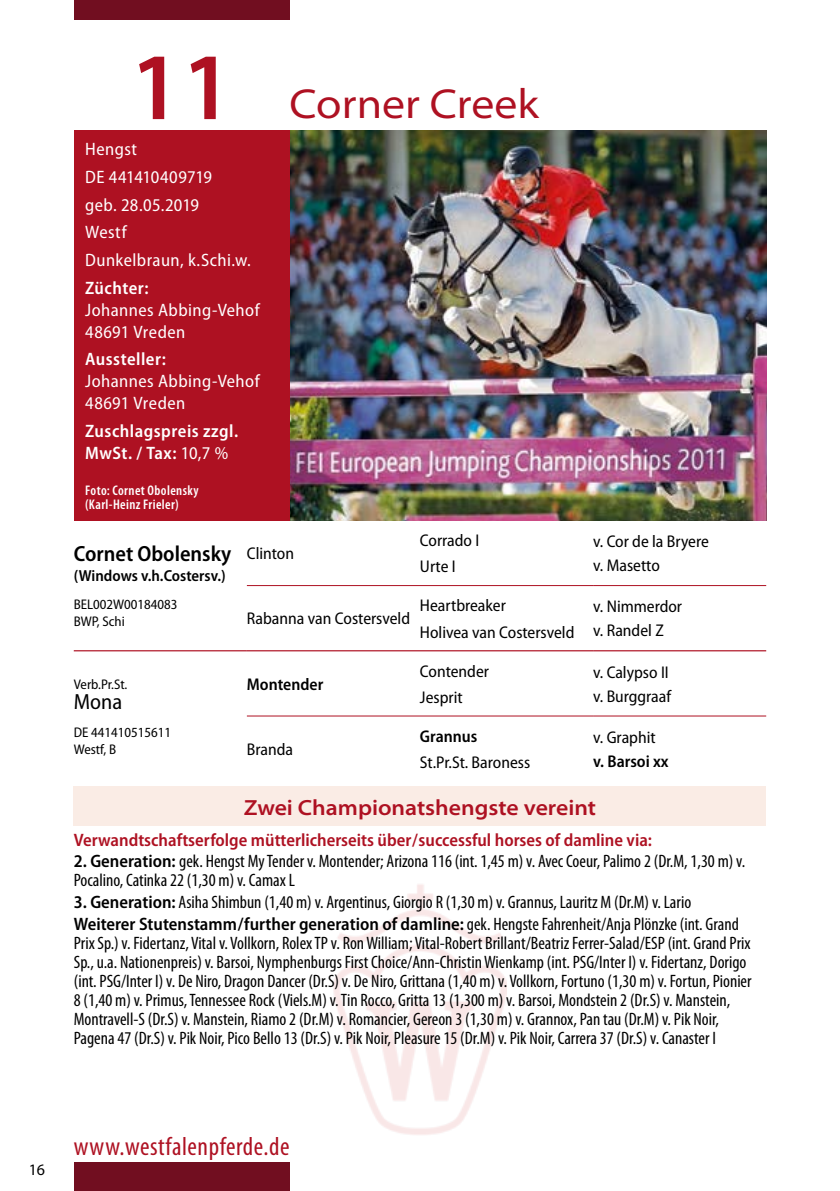
<style>
.page{position:relative;width:840px;height:1191px;background:#fff}
.page>*{position:absolute;margin:0;border:0;box-sizing:border-box;transform-origin:0 0}
.t1{font:600 96px "Myriad Pro";color:#ae1122}
.t2{font:semi-expanded 42px "Myriad Pro";color:#ae1122}
.t3{font:condensed 26px "Myriad Pro";letter-spacing:.02em;color:#ae1122}
.t4{font:600 semi-expanded 22px "Myriad Pro";color:#ae1122}
.t5{font:600 semi-condensed 22px "Myriad Pro";color:#000}
.t6{font:semi-condensed 22px "Myriad Pro";color:#000}
.t7{font:condensed 18px/19px "Myriad Pro";color:#000}
.t8{font:semi-condensed 18px/27.6px "Myriad Pro";letter-spacing:.025em;color:#fff}
.t9{font:600 semi-condensed 18px "Myriad Pro";color:#ae1122}
.t10{font:600 semi-condensed 18px/22px "Myriad Pro";letter-spacing:.025em;color:#fff}
.t11{font:semi-condensed 17px/26px "Myriad Pro";color:#000}
.t12{font:600 semi-condensed 17px "Myriad Pro";color:#000}
.t13{font:600 semi-condensed 16px "Myriad Pro";color:#000}
.t14{font:16px "Myriad Pro";color:#000}
.t15{font:semi-condensed 14px/16.8px "Myriad Pro";color:#000}
.t16{font:600 condensed 14px/14px "Myriad Pro";letter-spacing:.03em;color:#fff}
.s1{font-weight:400}
.s2{font-weight:600;font-stretch:semi-condensed}
</style>
<div class="page">
<img style="left:289px;top:130px;width:477px;height:390px">
<img style="left:333px;top:884px;width:173px;height:251px">
<div style="left:74px;top:1162px;width:215px;height:29px;background:#710e20"></div>
<div style="left:74px;top:0;width:215px;height:20px;background:#710e20"></div>
<div style="left:74px;top:130px;width:215px;height:390px;background:#ae1122"></div>
<hr style="left:247px;top:585px;width:173px;height:1px;background:#ae1122">
<hr style="left:420px;top:585px;width:172px;height:1px;background:#ae1122">
<hr style="left:592px;top:585px;width:173px;height:1px;background:#ae1122">
<hr style="left:74px;top:650px;width:173px;height:1px;background:#ae1122">
<hr style="left:247px;top:650px;width:173px;height:1px;background:#ae1122">
<hr style="left:420px;top:650px;width:172px;height:1px;background:#ae1122">
<hr style="left:592px;top:650px;width:173px;height:1px;background:#ae1122">
<hr style="left:247px;top:715px;width:173px;height:1px;background:#ae1122">
<hr style="left:420px;top:715px;width:172px;height:1px;background:#ae1122">
<hr style="left:592px;top:715px;width:173px;height:1px;background:#ae1122">
<div style="left:74px;top:786px;width:691px;height:40px;background:#faece5"></div>
<h1 class="t1" style="left:130px;top:26px;width:104px">11</h1>
<p class="t8" style="left:85px;top:135px;width:167px">Hengst<br>DE 441410409719<br>geb. 28.05.2019<br>Westf<br>Dunkelbraun, k.Schi.w.</p>
<p class="t10" style="left:85px;top:276px;width:65px">Züchter:</p>
<p class="t8" style="left:85px;top:298px;width:176px;line-height:22px">Johannes Abbing-Vehof<br>48691 Vreden</p>
<p class="t10" style="left:85px;top:348px;width:82px">Aussteller:</p>
<p class="t8" style="left:85px;top:370px;width:176px;line-height:22px">Johannes Abbing-Vehof<br>48691 Vreden</p>
<p class="t10" style="left:85px;top:419px;width:154px">Zuschlagspreis zzgl.<br>MwSt. / Tax: <span class="s1">10,7 %</span></p>
<p class="t16" style="left:85px;top:483px;width:115px">Foto: Cornet Obolensky (Karl-Heinz Frieler)</p>
<h2 class="t2" style="left:289px;top:77px;width:251px">Corner Creek</h2>
<p class="t5" style="left:74px;top:540px;width:159px">Cornet Obolensky</p>
<p class="t13" style="left:74px;top:565px;width:153px">(Windows v.h.Costersv.)</p>
<p class="t15" style="left:74px;top:596px;width:105px">BEL002W00184083<br>BWP, Schi</p>
<p class="t11" style="left:247px;top:540px;width:49px">Clinton</p>
<p class="t11" style="left:247px;top:605px;width:165px">Rabanna van Costersveld</p>
<p class="t11" style="left:420px;top:527px;width:61px">Corrado I<br>Urte I</p>
<p class="t11" style="left:592px;top:529px;width:117px;line-height:24px">v. Cor de la Bryere v. Masetto</p>
<p class="t11" style="left:420px;top:592px;width:156px">Heartbreaker<br>Holivea van Costersveld</p>
<p class="t11" style="left:592px;top:594px;width:90px;line-height:24px">v. Nimmerdor v. Randel Z</p>
<p class="t11" style="left:420px;top:658px;width:70px">Contender<br>Jesprit</p>
<p class="t11" style="left:592px;top:660px;width:79px;line-height:24px">v. Calypso II v. Burggraaf</p>
<p class="t12" style="left:247px;top:673px;width:78px">Montender</p>
<p class="t15" style="left:74px;top:676px;width:55px">Verb.Pr.St.</p>
<p class="t6" style="left:74px;top:688px;width:50px">Mona</p>
<p class="t15" style="left:74px;top:724px;width:99px">DE 441410515611<br>Westf, B</p>
<p class="t12" style="left:420px;top:726px;width:59px">Grannus</p>
<p class="t11" style="left:420px;top:749px;width:112px">St.Pr.St. Baroness</p>
<p class="t11" style="left:592px;top:724px;width:64px">v. Graphit</p>
<p class="t12" style="left:592px;top:751px;width:77px">v. Barsoi xx</p>
<p class="t4" style="left:244px;top:793px;width:353px">Zwei Championatshengste vereint</p>
<p class="t9" style="left:74px;top:828px;width:579px">Verwandtschaftserfolge mütterlicherseits über/successful horses of damline via:</p>
<p class="t7" style="left:74px;top:851px;width:672px"><span class="s2">2. Generation:</span> gek. Hengst My Tender v. Montender; Arizona 116 (int. 1,45 m) v. Avec Coeur, Palimo 2 (Dr.M, 1,30 m) v.<br>Pocalino, Catinka 22 (1,30 m) v. Camax L</p>
<p class="t7" style="left:74px;top:891px;width:666px;line-height:21.8px"><span class="s2">3. Generation:</span> Asiha Shimbun (1,40 m) v. Argentinus, Giorgio R (1,30 m) v. Grannus, Lauritz M (Dr.M) v. Lario<br><span class="s2">Weiterer Stutenstamm/further generation of damline:</span> gek. Hengste Fahrenheit/Anja Plönzke (int. Grand</p>
<p class="t7" style="left:74px;top:933px;width:679px">Prix Sp.) v. Fidertanz, Vital v. Vollkorn, Rolex TP v. Ron William; Vital-Robert Brillant/Beatriz Ferrer-Salad/ESP (int. Grand Prix Sp., u.a. Nationenpreis) v. Barsoi, Nymphenburgs First Choice/Ann-Christin Wienkamp (int. PSG/Inter I) v. Fidertanz, Dorigo (int. PSG/Inter I) v. De Niro, Dragon Dancer (Dr.S) v. De Niro, Grittana (1,40 m) v. Vollkorn, Fortuno (1,30 m) v. Fortun, Pionier 8 (1,40 m) v. Primus, Tennessee Rock (Viels.M) v. Tin Rocco, Gritta 13 (1,300 m) v. Barsoi, Mondstein 2 (Dr.S) v. Manstein, Montravell-S (Dr.S) v. Manstein, Riamo 2 (Dr.M) v. Romancier, Gereon 3 (1,30 m) v. Grannox, Pan tau (Dr.M) v. Pik Noir, Pagena 47 (Dr.S) v. Pik Noir, Pico Bello 13 (Dr.S) v. Pik Noir, Pleasure 15 (Dr.M) v. Pik Noir, Carrera 37 (Dr.S) v. Canaster I</p>
<p class="t11" style="left:247px;top:736px;width:48px">Branda</p>
<p class="t14" style="left:29px;top:1159px;width:18px">16</p>
<h3 class="t3" style="left:74px;top:1130px;width:217px">www.westfalenpferde.de</h3>
</div>
